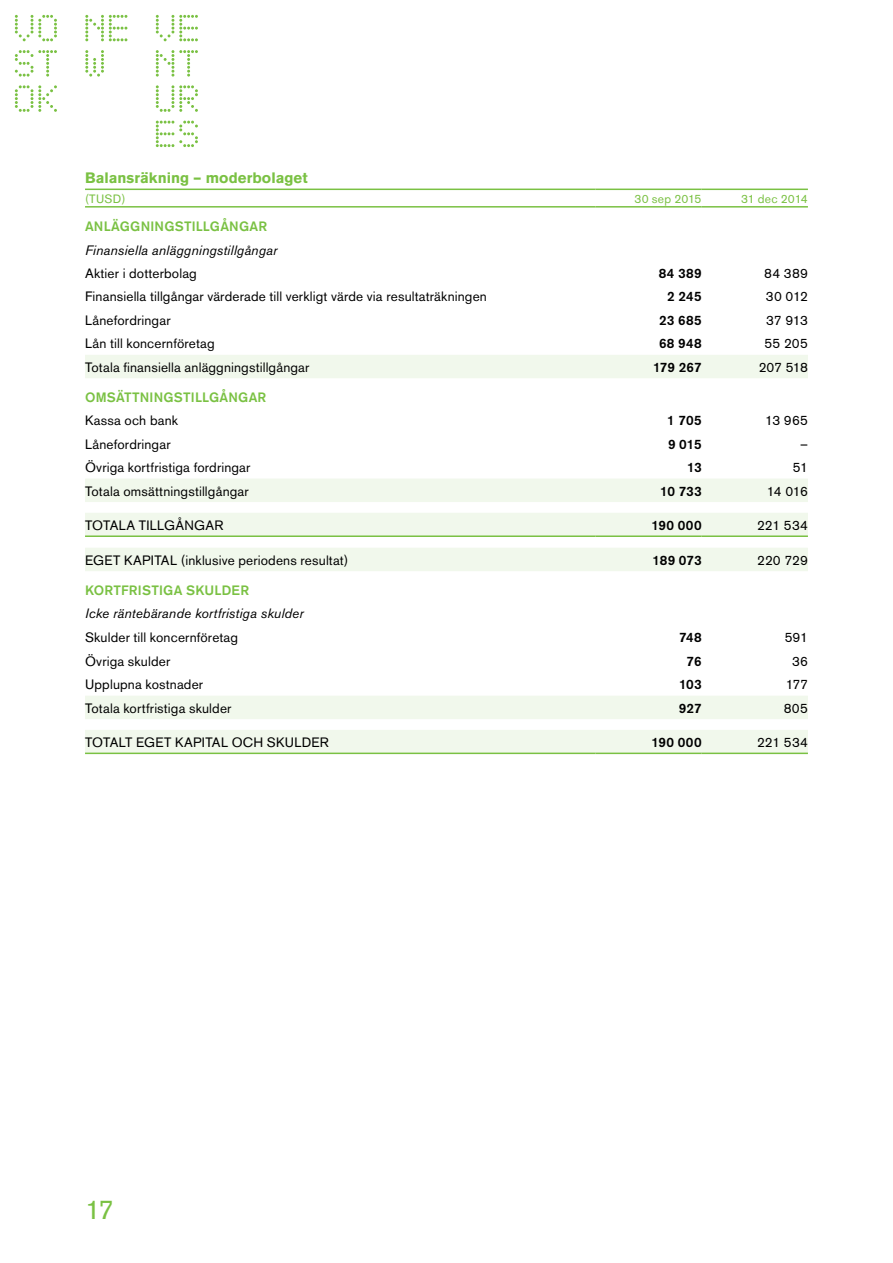
<style>
.page{position:relative;width:893px;height:1263px;background:#fff}
.page>*{position:absolute;margin:0;border:0;box-sizing:border-box;transform-origin:0 0}
.t1{font:27px "Akzidenz Grotesk BE";color:#7ac143}
.t2{font:700 15px "Akzidenz Grotesk BE";letter-spacing:.005em;color:#7ac143}
.t3{font:13.5px "Akzidenz Grotesk BE";letter-spacing:.015em;color:#000}
.t4{font:500 13.5px "Akzidenz Grotesk BE";letter-spacing:.01em;color:#000}
.t5{font:italic 13.5px "Akzidenz Grotesk BE";letter-spacing:.01em;color:#000}
.t6{font:500 13.5px "Akzidenz Grotesk BE";letter-spacing:.015em;color:#7ac143}
.t7{font:12px "Akzidenz Grotesk BE";letter-spacing:.015em;color:#7ac143}
.t8{font:12px "Akzidenz Grotesk BE";letter-spacing:-.01em;color:#7ac143}
</style>
<div class="page">
<svg style="left:15px;top:50px;width:42px;height:27px"></svg>
<svg style="left:15px;top:15px;width:42px;height:26px"></svg>
<svg style="left:15px;top:85px;width:42px;height:27px"></svg>
<svg style="left:156px;top:85px;width:42px;height:27px"></svg>
<svg style="left:156px;top:121px;width:42px;height:26px"></svg>
<svg style="left:156px;top:50px;width:42px;height:27px"></svg>
<svg style="left:156px;top:15px;width:42px;height:26px"></svg>
<svg style="left:85px;top:50px;width:19px;height:27px"></svg>
<svg style="left:85px;top:15px;width:42px;height:26px"></svg>
<svg style="left:85px;top:355px;width:723px;height:398px"></svg>
<hr style="left:85px;top:189px;width:510px;height:1px;background:#7ac143">
<hr style="left:595px;top:189px;width:107px;height:1px;background:#7ac143">
<hr style="left:702px;top:189px;width:106px;height:1px;background:#7ac143">
<hr style="left:85px;top:206px;width:510px;height:2px;background:#7ac143">
<hr style="left:595px;top:206px;width:107px;height:2px;background:#7ac143">
<hr style="left:702px;top:206px;width:106px;height:2px;background:#7ac143">
<hr style="left:85px;top:535px;width:510px;height:2px;background:#7ac143">
<hr style="left:595px;top:535px;width:107px;height:2px;background:#7ac143">
<hr style="left:702px;top:535px;width:106px;height:2px;background:#7ac143">
<hr style="left:85px;top:753px;width:510px;height:1px;background:#7ac143">
<hr style="left:595px;top:753px;width:107px;height:1px;background:#7ac143">
<hr style="left:702px;top:753px;width:106px;height:1px;background:#7ac143">
<p class="t2" style="left:85px;top:169px;width:224px">Balansräkning – moderbolaget</p>
<p class="t7" style="left:85px;top:191px;width:42px">(TUSD)</p>
<p class="t7" style="left:634px;top:191px;width:69px">30 sep 2015</p>
<p class="t8" style="left:741px;top:191px;width:68px">31 dec 2014</p>
<p class="t6" style="left:85px;top:218px;width:184px">ANLÄGGNINGSTILLGÅNGAR</p>
<p class="t5" style="left:85px;top:242px;width:194px">Finansiella anläggningstillgångar</p>
<p class="t3" style="left:85px;top:265px;width:113px">Aktier i dotterbolag</p>
<p class="t4" style="left:659px;top:265px;width:44px">84 389</p>
<p class="t3" style="left:764px;top:265px;width:45px">84 389</p>
<p class="t3" style="left:85px;top:289px;width:403px">Finansiella tillgångar värderade till verkligt värde via resultaträkningen</p>
<p class="t4" style="left:667px;top:288px;width:36px">2 245</p>
<p class="t3" style="left:766px;top:289px;width:43px">30 012</p>
<p class="t3" style="left:85px;top:312px;width:87px">Lånefordringar</p>
<p class="t4" style="left:659px;top:312px;width:44px">23 685</p>
<p class="t3" style="left:766px;top:312px;width:43px">37 913</p>
<p class="t3" style="left:85px;top:336px;width:131px">Lån till koncernföretag</p>
<p class="t4" style="left:659px;top:335px;width:44px">68 948</p>
<p class="t3" style="left:764px;top:336px;width:45px">55 205</p>
<p class="t3" style="left:85px;top:359px;width:226px">Totala finansiella anläggningstillgångar</p>
<p class="t4" style="left:653px;top:359px;width:50px">179 267</p>
<p class="t3" style="left:759px;top:359px;width:51px">207 518</p>
<p class="t6" style="left:85px;top:389px;width:183px">OMSÄTTNINGSTILLGÅNGAR</p>
<p class="t3" style="left:85px;top:412px;width:95px">Kassa och bank</p>
<p class="t4" style="left:667px;top:412px;width:36px">1 705</p>
<p class="t3" style="left:765px;top:412px;width:44px">13 965</p>
<p class="t3" style="left:85px;top:436px;width:87px">Lånefordringar</p>
<p class="t4" style="left:668px;top:436px;width:35px">9 015</p>
<p class="t3" style="left:800px;top:436px;width:9px">–</p>
<p class="t3" style="left:85px;top:459px;width:167px">Övriga kortfristiga fordringar</p>
<p class="t4" style="left:687px;top:459px;width:16px">13</p>
<p class="t3" style="left:793px;top:459px;width:16px">51</p>
<p class="t3" style="left:85px;top:483px;width:165px">Totala omsättningstillgångar</p>
<p class="t4" style="left:660px;top:483px;width:43px">10 733</p>
<p class="t3" style="left:767px;top:483px;width:43px">14 016</p>
<p class="t3" style="left:85px;top:517px;width:140px">TOTALA TILLGÅNGAR</p>
<p class="t4" style="left:651px;top:517px;width:52px">190 000</p>
<p class="t3" style="left:757px;top:517px;width:52px">221 534</p>
<p class="t3" style="left:85px;top:552px;width:265px">EGET KAPITAL (inklusive periodens resultat)</p>
<p class="t4" style="left:653px;top:552px;width:51px">189 073</p>
<p class="t3" style="left:757px;top:552px;width:52px">220 729</p>
<p class="t6" style="left:85px;top:582px;width:166px">KORTFRISTIGA SKULDER</p>
<p class="t5" style="left:85px;top:605px;width:220px">Icke räntebärande kortfristiga skulder</p>
<p class="t3" style="left:85px;top:630px;width:155px">Skulder till koncernföretag</p>
<p class="t4" style="left:679px;top:629px;width:24px">748</p>
<p class="t3" style="left:785px;top:630px;width:25px">591</p>
<p class="t3" style="left:85px;top:653px;width:87px">Övriga skulder</p>
<p class="t4" style="left:687px;top:653px;width:17px">76</p>
<p class="t3" style="left:792px;top:653px;width:17px">36</p>
<p class="t3" style="left:85px;top:677px;width:120px">Upplupna kostnader</p>
<p class="t4" style="left:679px;top:676px;width:24px">103</p>
<p class="t3" style="left:786px;top:677px;width:24px">177</p>
<p class="t3" style="left:85px;top:700px;width:148px">Totala kortfristiga skulder</p>
<p class="t4" style="left:679px;top:700px;width:24px">927</p>
<p class="t3" style="left:784px;top:700px;width:26px">805</p>
<p class="t3" style="left:85px;top:734px;width:245px">TOTALT EGET KAPITAL OCH SKULDER</p>
<p class="t4" style="left:651px;top:734px;width:52px">190 000</p>
<p class="t3" style="left:757px;top:734px;width:52px">221 534</p>
<h1 class="t1" style="left:85px;top:1194px;width:30px">17</h1>
</div>
